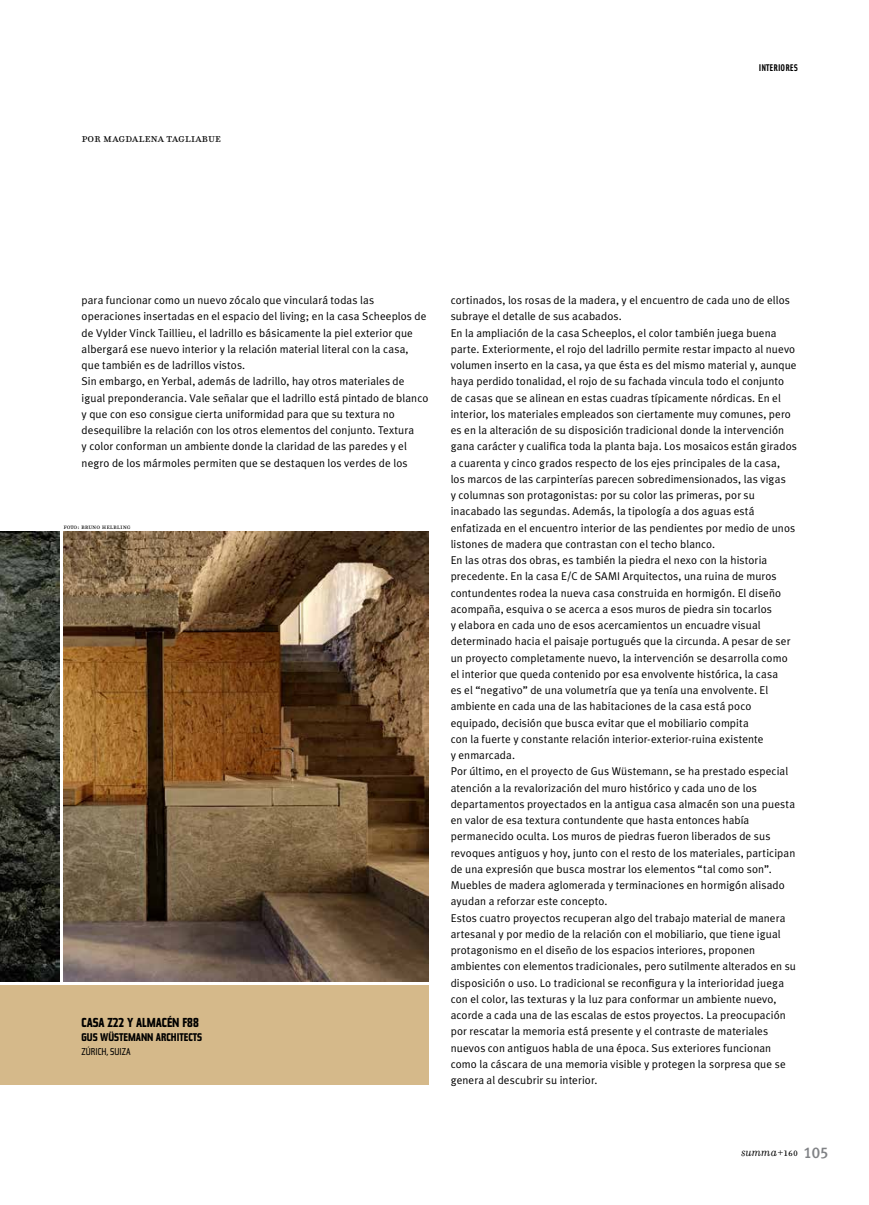
<style>
.page{position:relative;width:869px;height:1205px;background:#fff}
.page>*{position:absolute;margin:0;border:0;box-sizing:border-box;transform-origin:0 0}
.t1{font:14.38px "Filosofia Small Caps";color:#000}
.t2{font:700 expanded 13.12px "Tasse";color:#000}
.t3{font:italic 13.12px "Filosofia";color:#000}
.t4{font:11.25px/16.2px "Meta Plus Normal";letter-spacing:.01em;color:#000}
.t5{font:700 expanded 11.25px "Tasse";color:#000}
.t6{font:expanded 10px "Tasse";color:#000}
.t7{font:9.75px "Solex Bold Lining";color:#000}
.t8{font:8.12px "Filosofia Small Caps";color:#000}
.s1{font-style:normal}
.s2{font-family:"Filosofia Small Caps";font-style:normal}
.s3{font-family:"Meta Plus Medium Caps";font-style:normal;font-size:15.62px;color:#808285}
</style>
<div class="page">
<img style="left:63px;top:532px;width:365px;height:449px">
<img style="left:0;top:532px;width:60px;height:449px">
<div style="left:0;top:985px;width:428px;height:99px;background:#d5b98a"></div>
<p class="t1" style="left:81px;top:129px;width:141px">por magdalena tagliabue</p>
<p class="t7" style="left:758px;top:61px;width:41px">INTERIORES</p>
<p class="t4" style="left:81px;top:292px;width:348px">para funcionar como un nuevo zócalo que vinculará todas las operaciones insertadas en el espacio del living; en la casa Scheeplos de de Vylder Vinck Taillieu, el ladrillo es básicamente la piel exterior que albergará ese nuevo interior y la relación material literal con la casa, que también es de ladrillos vistos.<br>Sin embargo, en Yerbal, además de ladrillo, hay otros materiales de igual preponderancia. Vale señalar que el ladrillo está pintado de blanco y que con eso consigue cierta uniformidad para que su textura no desequilibre la relación con los otros elementos del conjunto. Textura<br>y color conforman un ambiente donde la claridad de las paredes y el negro de los mármoles permiten que se destaquen los verdes de los</p>
<p class="t4" style="left:450px;top:292px;width:347px">cortinados, los rosas de la madera, y el encuentro de cada uno de ellos subraye el detalle de sus acabados.<br>En la ampliación de la casa Scheeplos, el color también juega buena parte. Exteriormente, el rojo del ladrillo permite restar impacto al nuevo volumen inserto en la casa, ya que ésta es del mismo material y, aunque haya perdido tonalidad, el rojo de su fachada vincula todo el conjunto de casas que se alinean en estas cuadras típicamente nórdicas. En el interior, los materiales empleados son ciertamente muy comunes, pero es en la alteración de su disposición tradicional donde la intervención gana carácter y cualifica toda la planta baja. Los mosaicos están girados a cuarenta y cinco grados respecto de los ejes principales de la casa, los marcos de las carpinterías parecen sobredimensionados, las vigas<br>y columnas son protagonistas: por su color las primeras, por su inacabado las segundas. Además, la tipología a dos aguas está enfatizada en el encuentro interior de las pendientes por medio de unos listones de madera que contrastan con el techo blanco.<br>En las otras dos obras, es también la piedra el nexo con la historia precedente. En la casa E/C de SAMI Arquitectos, una ruina de muros contundentes rodea la nueva casa construida en hormigón. El diseño acompaña, esquiva o se acerca a esos muros de piedra sin tocarlos<br>y elabora en cada uno de esos acercamientos un encuadre visual determinado hacia el paisaje portugués que la circunda. A pesar de ser un proyecto completamente nuevo, la intervención se desarrolla como el interior que queda contenido por esa envolvente histórica, la casa<br>es el “negativo” de una volumetría que ya tenía una envolvente. El ambiente en cada una de las habitaciones de la casa está poco equipado, decisión que busca evitar que el mobiliario compita<br>con la fuerte y constante relación interior-exterior-ruina existente<br>y enmarcada.<br>Por último, en el proyecto de Gus Wüstemann, se ha prestado especial atención a la revalorización del muro histórico y cada uno de los departamentos proyectados en la antigua casa almacén son una puesta en valor de esa textura contundente que hasta entonces había permanecido oculta. Los muros de piedras fueron liberados de sus revoques antiguos y hoy, junto con el resto de los materiales, participan de una expresión que busca mostrar los elementos “tal como son”.<br>Muebles de madera aglomerada y terminaciones en hormigón alisado ayudan a reforzar este concepto.<br>Estos cuatro proyectos recuperan algo del trabajo material de manera artesanal y por medio de la relación con el mobiliario, que tiene igual protagonismo en el diseño de los espacios interiores, proponen ambientes con elementos tradicionales, pero sutilmente alterados en su disposición o uso. Lo tradicional se reconfigura y la interioridad juega con el color, las texturas y la luz para conformar un ambiente nuevo, acorde a cada una de las escalas de estos proyectos. La preocupación por rescatar la memoria está presente y el contraste de materiales nuevos con antiguos habla de una época. Sus exteriores funcionan como la cáscara de una memoria visible y protegen la sorpresa que se genera al descubrir su interior.</p>
<p class="t8" style="left:63px;top:522px;width:69px">foto: bruno helbling</p>
<p class="t2" style="left:81px;top:1015px;width:68px">CASA Z22 Y ALMAC</p>
<p class="t2" style="left:167px;top:1015px;width:33px">ÉN F88</p>
<p class="t5" style="left:81px;top:1030px;width:40px">GUS WÜSTEMANN</p>
<p class="t5" style="left:156px;top:1030px;width:6px">ARCHITECTS</p>
<p class="t6" style="left:81px;top:1046px;width:51px">ZÚRICH, SUIZA</p>
<p class="t3" style="left:741px;top:1144px;width:89px">summa<span class="s1">+</span><span class="s2">160</span> <span class="s3">105</span></p>
</div>
